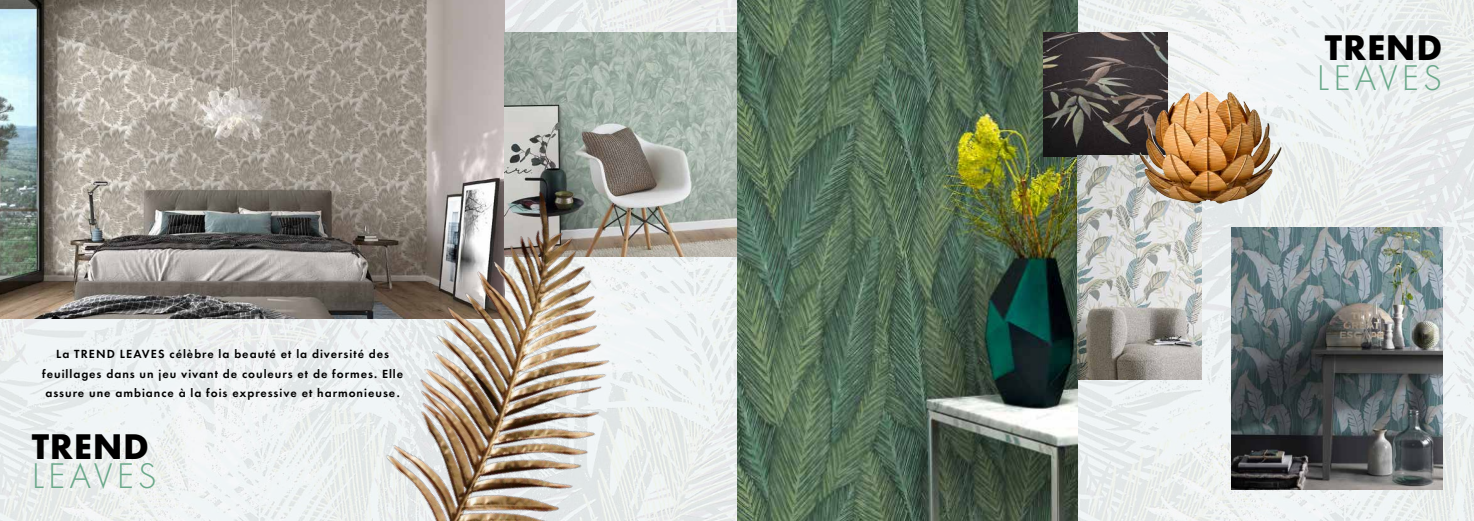
<style>
.page{position:relative;width:1474px;height:521px;background:#fff}
.page>*{position:absolute;margin:0;border:0;box-sizing:border-box;transform-origin:0 0}
.t1{font:300 37.01px "Futura PT";letter-spacing:.11em;color:#6aa88a}
.t2{font:700 37.01px "Futura PT";letter-spacing:.02em;color:#000}
.t3{font:600 12.25px/19.2px "Futura PT";letter-spacing:.08em;color:#000;text-align:center}
</style>
<div class="page">
<img style="left:0;top:0;width:737px;height:521px">
<img style="left:0;top:0;width:504px;height:318px">
<img style="left:504px;top:32px;width:233px;height:114px">
<img style="left:262px;top:146px;width:475px;height:375px">
<img style="left:1077px;top:0;width:396px;height:521px">
<svg style="left:737px;top:0;width:340px;height:521px;background:#536952"></svg>
<img style="left:1231px;top:227px;width:211px;height:262px">
<img style="left:1043px;top:32px;width:124px;height:124px">
<img style="left:1077px;top:155px;width:124px;height:225px">
<img style="left:1138px;top:92px;width:147px;height:112px">
<p class="t3" style="left:42px;top:344px;width:362px">La TREND LEAVES célèbre la beauté et la diversité des feuillages dans un jeu vivant de couleurs et de formes. Elle assure une ambiance à la fois expressive et harmonieuse.</p>
<h1 class="t2" style="left:32px;top:422px;width:119px">TREND</h1>
<h1 class="t1" style="left:32px;top:455px;width:127px">LEAVES</h1>
<h1 class="t2" style="left:1324px;top:24px;width:119px">TREND</h1>
<h1 class="t1" style="left:1316px;top:56px;width:127px">LEAVES</h1>
</div>
